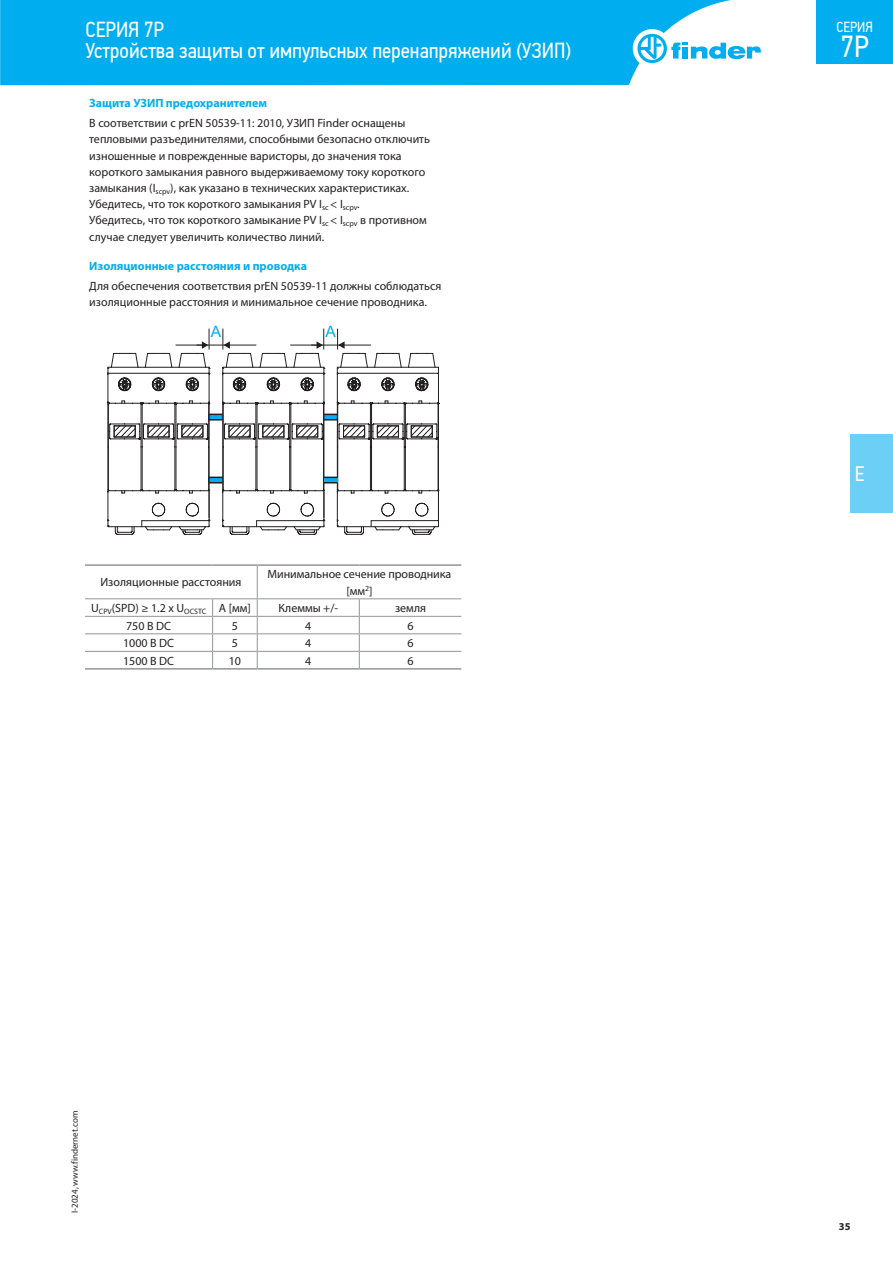
<style>
.page{position:relative;width:893px;height:1263px;background:#fff}
.page>*{position:absolute;margin:0;border:0;box-sizing:border-box;transform-origin:0 0}
.t1{font:30.3px "PF Din Text Cond Pro";color:#fff}
.t2{font:21.75px/21px "PF Din Text Cond Pro";color:#fff}
.t3{font:21px "PF Din Text Cond Pro";color:#fff}
.t4{font:15.75px "Arial MT Std";color:#00aeef}
.t5{font:14.55px "PF Din Text Cond Pro";color:#fff}
.t6{font:12px/16.2px "Myriad Pro";color:#231f20}
.t7{font:700 12px "Myriad Pro";color:#00aeef}
.t8{font:700 10.5px "Myriad Pro";color:#231f20}
.t9{font:9px "Myriad Pro";color:#231f20}
</style>
<div class="page">
<div style="left:850px;top:434px;width:43px;height:78px;background:#6bcff6"></div>
<div style="left:0;top:0;width:731px;height:85px;background:#00aeef"></div>
<div style="left:633px;top:29px;width:38px;height:39px;background:#fff;border-radius:50%"></div>
<svg style="left:637px;top:34px;width:124px;height:29px"></svg>
<div style="left:816px;top:0;width:77px;height:64px;background:#00aeef"></div>
<svg style="left:107px;top:329px;width:332px;height:206px"></svg>
<hr style="left:85px;top:616px;width:128px;height:1px;background:#939598">
<hr style="left:213px;top:616px;width:44px;height:1px;background:#939598">
<hr style="left:257px;top:616px;width:102px;height:1px;background:#939598">
<hr style="left:359px;top:616px;width:102px;height:1px;background:#939598">
<hr style="left:85px;top:633px;width:128px;height:1px;background:#939598">
<hr style="left:213px;top:633px;width:44px;height:1px;background:#939598">
<hr style="left:257px;top:633px;width:102px;height:1px;background:#939598">
<hr style="left:359px;top:633px;width:102px;height:1px;background:#939598">
<hr style="left:85px;top:651px;width:128px;height:1px;background:#939598">
<hr style="left:213px;top:651px;width:44px;height:1px;background:#939598">
<hr style="left:257px;top:651px;width:102px;height:1px;background:#939598">
<hr style="left:359px;top:651px;width:102px;height:1px;background:#939598">
<hr style="left:85px;top:598px;width:128px;height:1px;background:#939598">
<hr style="left:213px;top:598px;width:44px;height:1px;background:#939598">
<hr style="left:257px;top:598px;width:102px;height:1px;background:#939598">
<hr style="left:359px;top:598px;width:102px;height:1px;background:#939598">
<hr style="left:257px;top:566px;width:1px;height:32px;background:#939598">
<svg style="left:257px;top:599px;width:1px;height:69px"></svg>
<svg style="left:212px;top:599px;width:1px;height:69px"></svg>
<svg style="left:359px;top:599px;width:1px;height:69px"></svg>
<hr style="left:85px;top:564px;width:128px;height:2px;background:#939598">
<hr style="left:213px;top:564px;width:44px;height:2px;background:#939598">
<hr style="left:257px;top:564px;width:102px;height:2px;background:#939598">
<hr style="left:359px;top:564px;width:102px;height:2px;background:#939598">
<hr style="left:85px;top:668px;width:128px;height:2px;background:#939598">
<hr style="left:213px;top:668px;width:44px;height:2px;background:#939598">
<hr style="left:257px;top:668px;width:102px;height:2px;background:#939598">
<hr style="left:359px;top:668px;width:102px;height:2px;background:#939598">
<h2 class="t2" style="left:85px;top:19px;width:487px">СЕРИЯ 7P<br>Устройства защиты от импульсных перенапряжений (УЗИП)</h2>
<p class="t7" style="left:89px;top:95px;width:179px">Защита УЗИП предохранителем</p>
<p class="t6" style="left:89px;top:115px;width:342px">В соответствии с prEN 50539-11: 2010, УЗИП Finder оснащены тепловыми разъединителями, способными безопасно отключить изношенные и поврежденные варисторы, до значения тока короткого замыкания равного выдерживаемому току короткого замыкания (I<sub>scpv</sub>), как указано в технических характеристиках.<br>Убедитесь, что ток короткого замыкания PV I<sub>sc</sub> &lt; I<sub>scpv</sub>.<br>Убедитесь, что ток короткого замыкание PV I<sub>sc</sub> &lt; I<sub>scpv</sub> в противном случае следует увеличить количество линий .</p>
<p class="t7" style="left:89px;top:258px;width:219px">Изоляционные расстояния и проводка</p>
<p class="t6" style="left:89px;top:278px;width:354px">Для обеспечения соответствия prEN 50539-11 должны соблюдаться изоляционные расстояния и минимальное сечение проводника.</p>
<h3 class="t4" style="left:211px;top:322px;width:12px">A</h3>
<h3 class="t4" style="left:325px;top:322px;width:12px">A</h3>
<p class="t6" style="left:100px;top:574px;width:143px">Изоляционные расстояния</p>
<p class="t6" style="left:268px;top:566px;width:185px;text-align:center">Минимальное сечение проводника [мм<sup>2</sup>]</p>
<p class="t6" style="left:91px;top:600px;width:161px">U<sub>CPV</sub>(SPD) ≥ 1.2 x U<sub>OCSTC</sub> A [мм]</p>
<p class="t6" style="left:278px;top:600px;width:61px">Клеммы +/-</p>
<p class="t6" style="left:395px;top:600px;width:33px">земля</p>
<p class="t6" style="left:126px;top:617px;width:47px">750 В DC</p>
<p class="t6" style="left:232px;top:617px;width:8px">5</p>
<p class="t6" style="left:305px;top:617px;width:8px">4</p>
<p class="t6" style="left:407px;top:617px;width:8px">6</p>
<p class="t6" style="left:123px;top:635px;width:53px">1000 В DC</p>
<p class="t6" style="left:232px;top:635px;width:8px">5</p>
<p class="t6" style="left:305px;top:635px;width:8px">4</p>
<p class="t6" style="left:407px;top:635px;width:8px">6</p>
<p class="t6" style="left:123px;top:652px;width:53px">1500 В DC</p>
<p class="t6" style="left:229px;top:652px;width:14px">10</p>
<p class="t6" style="left:305px;top:652px;width:8px">4</p>
<p class="t6" style="left:407px;top:652px;width:8px">6</p>
<p class="t9" style="left:69px;top:1213px;width:103px;rotate:-90deg">I-2024, www.findernet.com</p>
<p class="t5" style="left:837px;top:19px;width:38px">СЕРИЯ</p>
<h1 class="t1" style="left:841px;top:28px;width:30px">7P</h1>
<h3 class="t3" style="left:855px;top:461px;width:11px">E</h3>
<p class="t8" style="left:839px;top:1219px;width:13px">35</p>
</div>
